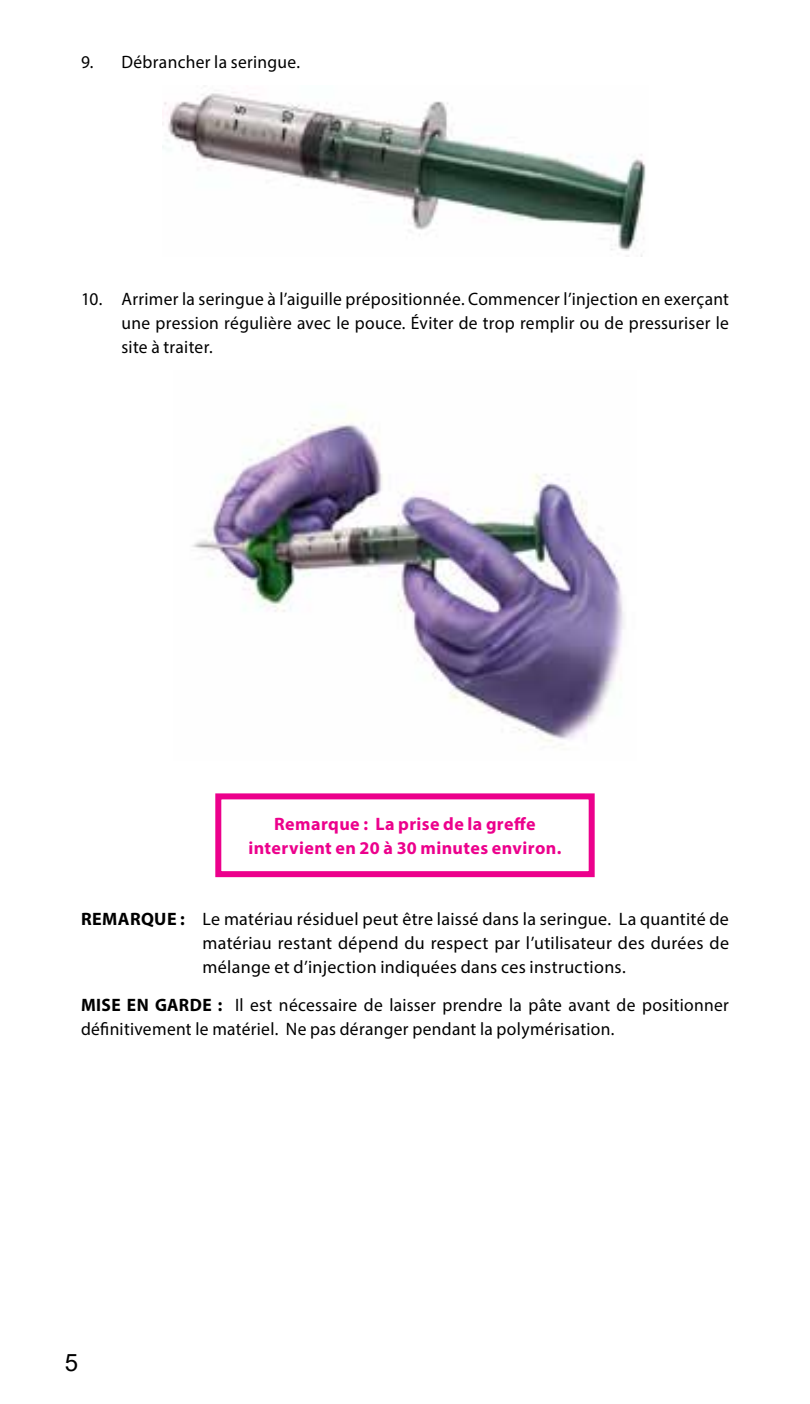
<style>
.page{position:relative;width:810px;height:1404px;background:#fff}
.page>*{position:absolute;margin:0;border:0;box-sizing:border-box;transform-origin:0 0}
.t1{font:24px "Arial";color:#000}
.t2{font:18px/24px "Myriad Pro";letter-spacing:.02em;color:#000;text-align:justify}
.t3{font:700 18px/24px "Myriad Pro";letter-spacing:.02em;color:#ec008c;text-align:center}
.s1{font-weight:700}
</style>
<div class="page">
<img style="left:162px;top:92px;width:484px;height:165px">
<img style="left:192px;top:414px;width:432px;height:328px">
<div style="left:215px;top:793px;width:380px;height:84px;border:6px solid #ec008c"></div>
<p class="t2" style="left:81px;top:49px;width:221px">9. Débrancher la seringue.</p>
<p class="t2" style="left:122px;top:287px;width:609px;text-indent:-41px">10. Arrimer la seringue à l’aiguille prépositionnée. Commencer l’injection en exerçant une pression régulière avec le pouce. Éviter de trop remplir ou de pressuriser le site à traiter.</p>
<p class="t3" style="left:248px;top:811px;width:315px">Remarque : La prise de la greffe intervient en 20 à 30 minutes environ.</p>
<p class="t2" style="left:203px;top:907px;width:528px;text-indent:-122px"><span class="s1">REMARQUE :</span> Le matériau résiduel peut être laissé dans la seringue. La quantité de matériau restant dépend du respect par l’utilisateur des durées de mélange et d’injection indiquées dans ces instructions.</p>
<p class="t2" style="left:81px;top:993px;width:649px"><span class="s1">MISE EN GARDE :</span> Il est nécessaire de laisser prendre la pâte avant de positionner définitivement le matériel. Ne pas déranger pendant la polymérisation.</p>
<h1 class="t1" style="left:65px;top:1346px;width:15px">5</h1>
</div>
